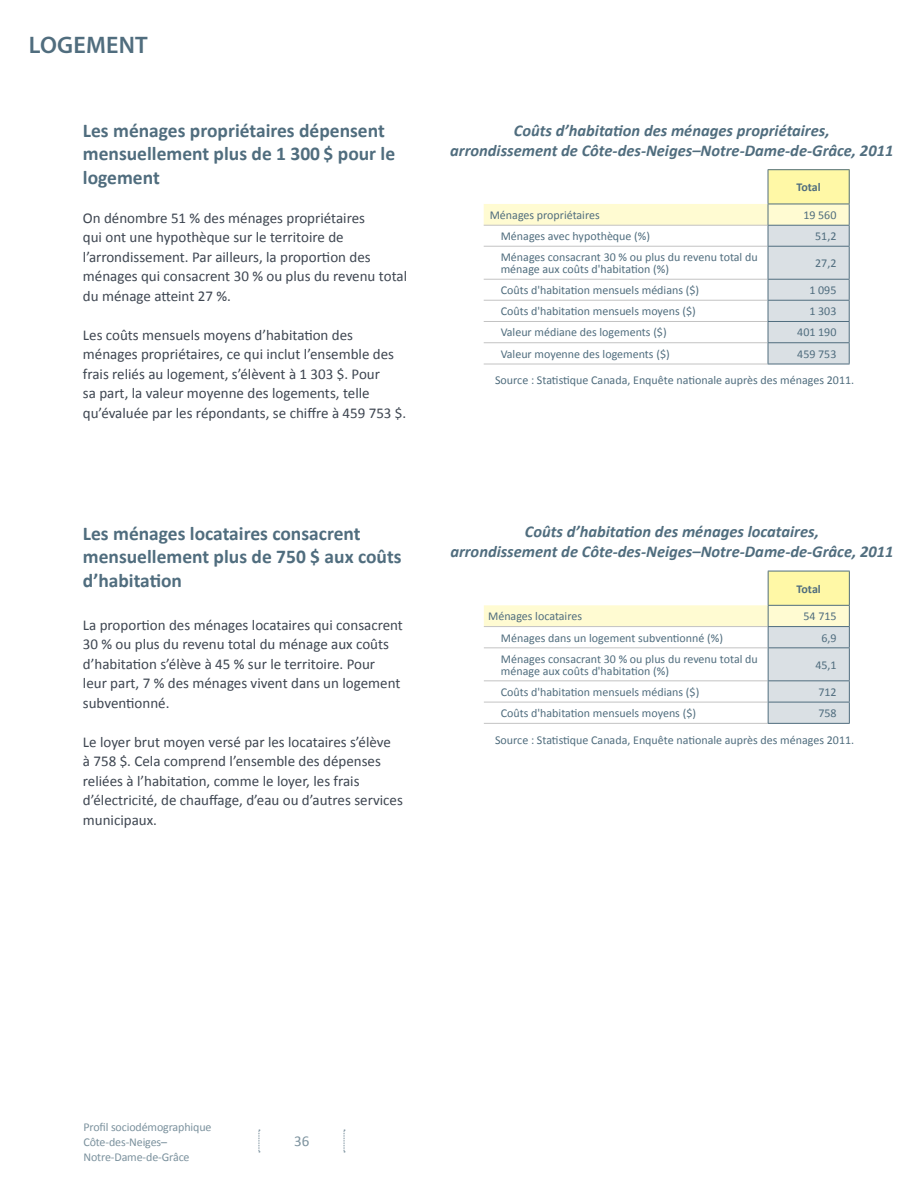
<style>
.page{position:relative;width:918px;height:1188px;background:#fff}
.page>*{position:absolute;margin:0;border:0;box-sizing:border-box;transform-origin:0 0}
.t1{font:600 24px "Myriad Pro";letter-spacing:.01em;color:#506d7e}
.t2{font:700 19.5px/23.4px "Calibri";color:#506d7e}
.t3{font:italic 700 16.5px "Calibri";color:#506d7e}
.t4{font:15px/19.5px "Calibri";color:#3e4651}
.t5{font:15px "Calibri";color:#7c929e}
.t6{font:12px/12px "Calibri";color:#506d7e}
.t7{font:12px/15px "Calibri";letter-spacing:-.01em;color:#7c929e}
.t8{font:700 12px "Calibri";letter-spacing:-.005em;color:#506d7e}
</style>
<div class="page">
<svg style="left:259px;top:1130px;width:1px;height:23px"></svg>
<svg style="left:344px;top:1130px;width:1px;height:23px"></svg>
<div style="left:768px;top:170px;width:81px;height:34px;background:#fff8a6"></div>
<hr style="left:768px;top:169px;width:82px;height:1px;background:#506d7e">
<hr style="left:768px;top:170px;width:1px;height:34px;background:#506d7e">
<hr style="left:849px;top:170px;width:1px;height:34px;background:#506d7e">
<hr style="left:484px;top:364px;width:284px;height:1px;background:#c3c3c3">
<svg style="left:484px;top:204px;width:366px;height:160px"></svg>
<hr style="left:768px;top:364px;width:82px;height:1px;background:#506d7e">
<div style="left:768px;top:571px;width:81px;height:34px;background:#fff8a6"></div>
<hr style="left:484px;top:723px;width:284px;height:1px;background:#c3c3c3">
<hr style="left:768px;top:571px;width:82px;height:1px;background:#506d7e">
<hr style="left:768px;top:571px;width:1px;height:34px;background:#506d7e">
<hr style="left:849px;top:571px;width:1px;height:34px;background:#506d7e">
<svg style="left:484px;top:605px;width:366px;height:118px"></svg>
<hr style="left:768px;top:723px;width:82px;height:1px;background:#506d7e">
<p class="t1" style="left:29px;top:30px;width:120px">LOGEMENT</p>
<p class="t2" style="left:83px;top:119px;width:314px">Les ménages propriétaires dépensent mensuellement plus de 1 300 $ pour le logement</p>
<p class="t4" style="left:83px;top:208px;width:326px">On dénombre 51 % des ménages propriétaires<br>qui ont une hypothèque sur le territoire de l’arrondissement. Par ailleurs, la proportion des ménages qui consacrent 30 % ou plus du revenu total du ménage atteint 27 %.</p>
<p class="t4" style="left:83px;top:325px;width:325px">Les coûts mensuels moyens d’habitation des ménages propriétaires, ce qui inclut l’ensemble des frais reliés au logement, s’élèvent à 1 303 $. Pour<br>sa part, la valeur moyenne des logements, telle qu’évaluée par les répondants, se chiffre à 459 753 $.</p>
<p class="t2" style="left:83px;top:522px;width:320px">Les ménages locataires consacrent mensuellement plus de 750 $ aux coûts d’habitation</p>
<p class="t4" style="left:83px;top:615px;width:322px">La proportion des ménages locataires qui consacrent 30 % ou plus du revenu total du ménage aux coûts d’habitation s’élève à 45 % sur le territoire. Pour<br>leur part, 7 % des ménages vivent dans un logement subventionné.</p>
<p class="t4" style="left:83px;top:732px;width:322px">Le loyer brut moyen versé par les locataires s’élève<br>à 758 $. Cela comprend l’ensemble des dépenses reliées à l’habitation, comme le loyer, les frais d’électricité, de chauffage, d’eau ou d’autres services municipaux.</p>
<p class="t3" style="left:514px;top:120px;width:317px">Coûts d’habitation des ménages propriétaires,</p>
<p class="t3" style="left:450px;top:140px;width:445px">arrondissement de Côte-des-Neiges–Notre-Dame-de-Grâce, 2011</p>
<p class="t8" style="left:796px;top:180px;width:26px">Total</p>
<p class="t6" style="left:490px;top:209px;width:112px">Ménages propriétaires</p>
<p class="t6" style="left:803px;top:209px;width:35px">19 560</p>
<p class="t6" style="left:501px;top:230px;width:151px">Ménages avec hypothèque (%)</p>
<p class="t6" style="left:815px;top:230px;width:23px">51,2</p>
<p class="t6" style="left:501px;top:251px;width:258px">Ménages consacrant 30 % ou plus du revenu total du ménage aux coûts d'habitation (%)</p>
<p class="t6" style="left:815px;top:257px;width:23px">27,2</p>
<p class="t6" style="left:501px;top:284px;width:200px">Coûts d'habitation mensuels médians ($)</p>
<p class="t6" style="left:809px;top:284px;width:29px">1 095</p>
<p class="t6" style="left:501px;top:305px;width:197px">Coûts d'habitation mensuels moyens ($)</p>
<p class="t6" style="left:809px;top:305px;width:29px">1 303</p>
<p class="t6" style="left:501px;top:327px;width:167px">Valeur médiane des logements ($)</p>
<p class="t6" style="left:797px;top:327px;width:41px">401 190</p>
<p class="t6" style="left:501px;top:348px;width:171px">Valeur moyenne des logements ($)</p>
<p class="t6" style="left:797px;top:348px;width:41px">459 753</p>
<p class="t6" style="left:495px;top:374px;width:361px">Source : Statistique Canada, Enquête nationale auprès des ménages 2011.</p>
<p class="t3" style="left:525px;top:521px;width:296px">Coûts d’habitation des ménages locataires,</p>
<p class="t3" style="left:450px;top:541px;width:445px">arrondissement de Côte-des-Neiges–Notre-Dame-de-Grâce, 2011</p>
<p class="t8" style="left:797px;top:581px;width:26px">Total</p>
<p class="t6" style="left:488px;top:610px;width:95px">Ménages locataires</p>
<p class="t6" style="left:803px;top:610px;width:35px">54 715</p>
<p class="t6" style="left:501px;top:632px;width:224px">Ménages dans un logement subventionné (%)</p>
<p class="t6" style="left:821px;top:632px;width:17px">6,9</p>
<p class="t6" style="left:501px;top:653px;width:258px">Ménages consacrant 30 % ou plus du revenu total du ménage aux coûts d'habitation (%)</p>
<p class="t6" style="left:815px;top:659px;width:23px">45,1</p>
<p class="t6" style="left:501px;top:686px;width:200px">Coûts d'habitation mensuels médians ($)</p>
<p class="t6" style="left:818px;top:686px;width:20px">712</p>
<p class="t6" style="left:501px;top:707px;width:197px">Coûts d'habitation mensuels moyens ($)</p>
<p class="t6" style="left:818px;top:707px;width:20px">758</p>
<p class="t6" style="left:495px;top:734px;width:361px">Source : Statistique Canada, Enquête nationale auprès des ménages 2011.</p>
<p class="t7" style="left:83px;top:1119px;width:130px">Profil sociodémographique<br>Côte-des-Neiges–<br>Notre-Dame-de-Grâce</p>
<p class="t5" style="left:294px;top:1132px;width:17px">36</p>
</div>
